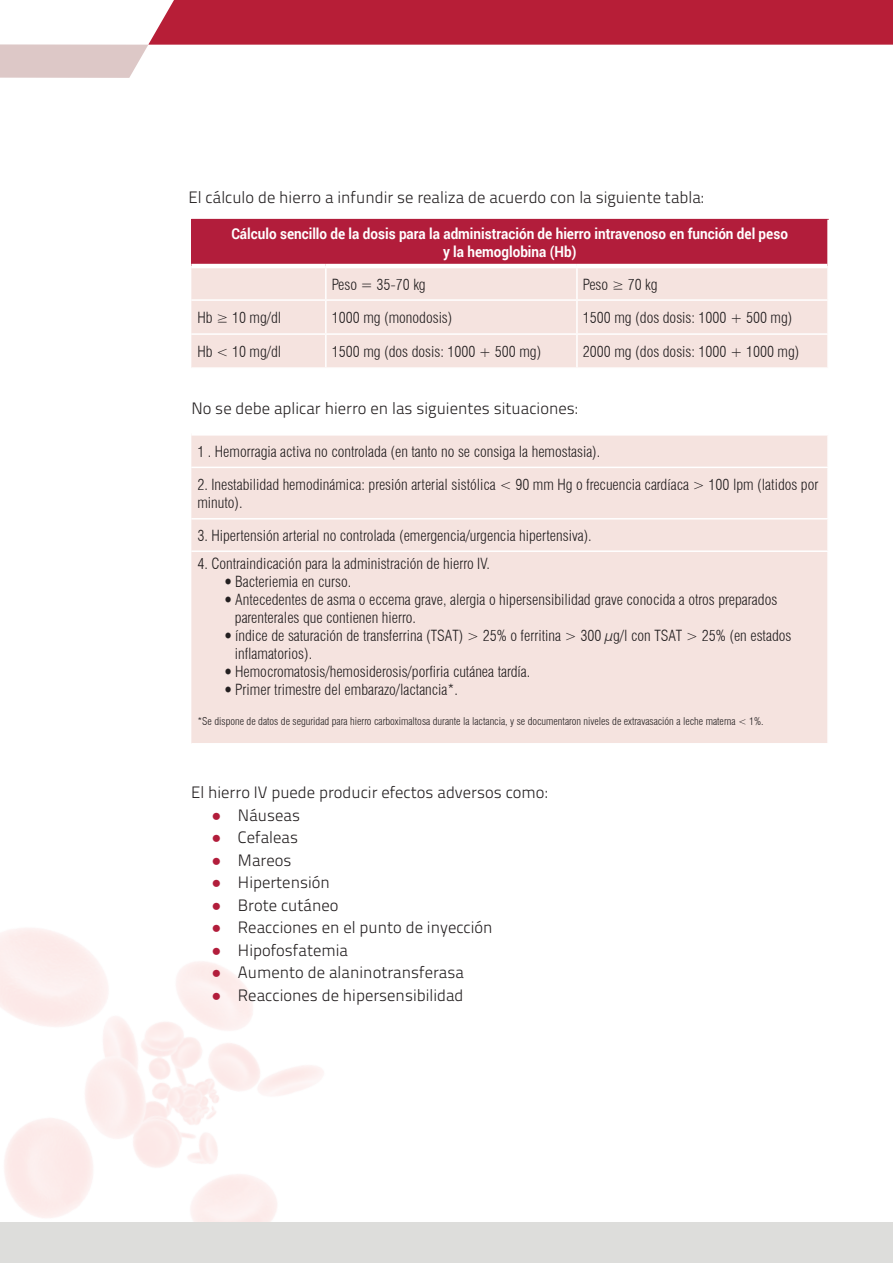
<style>
.page{position:relative;width:893px;height:1263px;background:#fff}
.page>*{position:absolute;margin:0;border:0;box-sizing:border-box;transform-origin:0 0}
.t1{font:16.5px "Titillium Text 25 L 250 wt";color:#231f20}
.t2{font:300 condensed 15px/18px "Swiss 721 BT";color:#231f20}
.t3{font:700 15px/17.2px "Roboto";color:#fff;text-align:center;scale:.9 1}
.t4{font:300 condensed 10.5px "Swiss 721 BT";color:#231f20}
.s1{font-family:"Arial";color:#b21d3b}
</style>
<div class="page">
<svg style="left:0;top:0;width:893px;height:78px"></svg>
<div style="left:0;top:1222px;width:893px;height:41px;background:#dddddb"></div>
<div style="left:191px;top:219px;width:637px;height:47px;background:#b21d3b"></div>
<div style="left:191px;top:268px;width:636px;height:99px;background:#f5e3df"></div>
<hr style="left:191px;top:264px;width:135px;height:4px;background:#fff">
<hr style="left:326px;top:264px;width:251px;height:4px;background:#fff">
<hr style="left:577px;top:264px;width:250px;height:4px;background:#fff">
<hr style="left:577px;top:219px;width:252px;height:1px;background:#b21d3b">
<hr style="left:325px;top:268px;width:2px;height:31px;background:#fff">
<hr style="left:325px;top:301px;width:2px;height:32px;background:#fff">
<hr style="left:325px;top:335px;width:2px;height:32px;background:#fff">
<hr style="left:827px;top:220px;width:2px;height:46px;background:#fff">
<hr style="left:576px;top:268px;width:2px;height:31px;background:#fff">
<hr style="left:576px;top:301px;width:2px;height:32px;background:#fff">
<hr style="left:576px;top:335px;width:2px;height:32px;background:#fff">
<hr style="left:191px;top:299px;width:135px;height:2px;background:#fff">
<hr style="left:326px;top:299px;width:251px;height:2px;background:#fff">
<hr style="left:577px;top:299px;width:252px;height:2px;background:#fff">
<hr style="left:191px;top:333px;width:135px;height:2px;background:#fff">
<hr style="left:326px;top:333px;width:251px;height:2px;background:#fff">
<hr style="left:577px;top:333px;width:252px;height:2px;background:#fff">
<div style="left:191px;top:436px;width:636px;height:307px;background:#f5e3df"></div>
<hr style="left:191px;top:467px;width:638px;height:1px;background:#fff">
<hr style="left:191px;top:518px;width:638px;height:1px;background:#fff">
<hr style="left:191px;top:550px;width:638px;height:2px;background:#fff">
<svg style="left:225px;top:579px;width:6px;height:6px"></svg>
<svg style="left:225px;top:597px;width:6px;height:6px"></svg>
<svg style="left:225px;top:633px;width:6px;height:6px"></svg>
<svg style="left:225px;top:669px;width:6px;height:6px"></svg>
<svg style="left:225px;top:687px;width:6px;height:6px"></svg>
<p class="t1" style="left:188px;top:185px;width:517px">El cálculo de hierro a infundir se realiza de acuerdo con la siguiente tabla:</p>
<p class="t3" style="left:231px;top:225px;width:620px">Cálculo sencillo de la dosis para la administración de hierro intravenoso en función del peso y la hemoglobina (Hb)</p>
<p class="t2" style="left:332px;top:275px;width:95px">Peso = 35-70 kg</p>
<p class="t2" style="left:583px;top:275px;width:76px">Peso ≥ 70 kg</p>
<p class="t2" style="left:197px;top:308px;width:86px">Hb ≥ 10 mg/dl</p>
<p class="t2" style="left:332px;top:308px;width:122px">1000 mg (monodosis)</p>
<p class="t2" style="left:583px;top:308px;width:211px">1500 mg (dos dosis: 1000 + 500 mg)</p>
<p class="t2" style="left:197px;top:342px;width:86px">Hb &lt; 10 mg/dl</p>
<p class="t2" style="left:332px;top:342px;width:211px">1500 mg (dos dosis: 1000 + 500 mg)</p>
<p class="t2" style="left:583px;top:342px;width:218px">2000 mg (dos dosis: 1000 + 1000 mg)</p>
<p class="t1" style="left:191px;top:397px;width:388px">No se debe aplicar hierro en las siguientes situaciones:</p>
<p class="t2" style="left:197px;top:442px;width:404px">1 . Hemorragia activa no controlada (en tanto no se consiga la hemostasia).</p>
<p class="t2" style="left:197px;top:475px;width:623px">2. Inestabilidad hemodinámica: presión arterial sistólica &lt; 90 mm Hg o frecuencia cardíaca &gt; 100 lpm (latidos por minuto).</p>
<p class="t2" style="left:197px;top:526px;width:396px">3. Hipertensión arterial no controlada (emergencia/urgencia hipertensiva).</p>
<p class="t2" style="left:235px;top:555px;width:558px;text-indent:-38px">4. Contraindicación para la administración de hierro IV.<br>Bacteriemia en curso.<br>Antecedentes de asma o eccema grave, alergia o hipersensibilidad grave conocida a otros preparados parenterales que contienen hierro.<br>índice de saturación de transferrina (TSAT) &gt; 25% o ferritina &gt; 300 µg/l con TSAT &gt; 25% (en estados inflamatorios).<br>Hemocromatosis/hemosiderosis/porfiria cutánea tardía.<br>Primer trimestre del embarazo/lactancia*.</p>
<p class="t4" style="left:197px;top:715px;width:568px">*Se dispone de datos de seguridad para hierro carboximaltosa durante la lactancia, y se documentaron niveles de extravasación a leche materna &lt; 1%.</p>
<p class="t1" style="left:191px;top:780px;width:358px">El hierro IV puede producir efectos adversos como:</p>
<p class="t1" style="left:212px;top:803px;width:90px"><span class="s1">●</span> Náuseas</p>
<p class="t1" style="left:212px;top:825px;width:88px"><span class="s1">●</span> Cefaleas</p>
<p class="t1" style="left:212px;top:848px;width:82px"><span class="s1">●</span> Mareos</p>
<p class="t1" style="left:212px;top:870px;width:120px"><span class="s1">●</span> Hipertensión</p>
<p class="t1" style="left:212px;top:893px;width:129px"><span class="s1">●</span> Brote cutáneo</p>
<p class="t1" style="left:212px;top:915px;width:283px"><span class="s1">●</span> Reacciones en el punto de inyección</p>
<p class="t1" style="left:212px;top:938px;width:138px"><span class="s1">●</span> Hipofosfatemia</p>
<p class="t1" style="left:212px;top:960px;width:254px"><span class="s1">●</span> Aumento de alaninotransferasa</p>
<p class="t1" style="left:212px;top:983px;width:254px"><span class="s1">●</span> Reacciones de hipersensibilidad</p>
</div>
